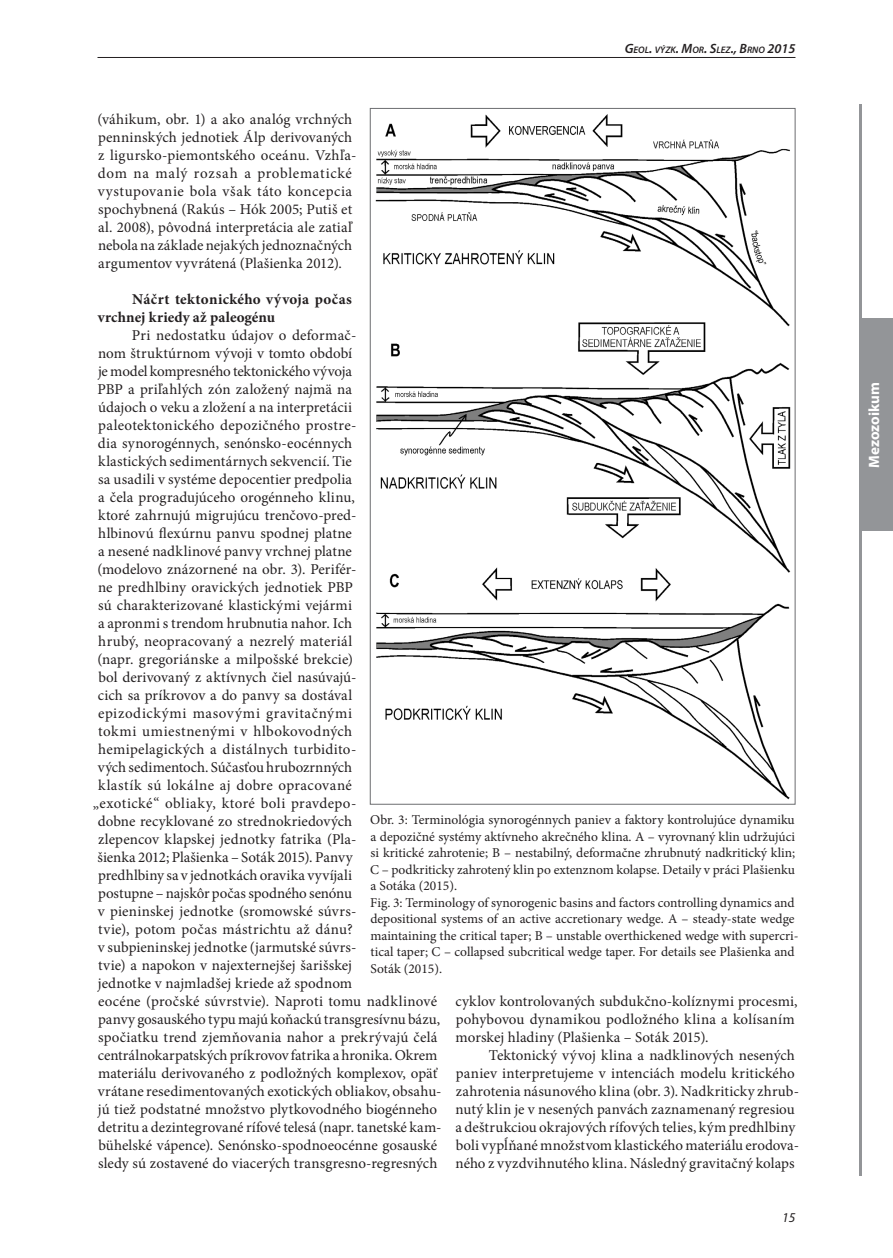
<style>
.page{position:relative;width:893px;height:1258px;background:#fff}
.page>*{position:absolute;margin:0;border:0;box-sizing:border-box;transform-origin:0 0}
.t1{font:15px/18px "Minion Pro";letter-spacing:.005em;color:#231f20}
.t2{font:15px "Minion Pro";letter-spacing:.025em;color:#231f20}
.t3{font:15px "Minion Pro";letter-spacing:.03em;color:#231f20}
.t4{font:700 15px/18px "Minion Pro";letter-spacing:.015em;color:#231f20}
.t5{font:15px "Minion Pro";letter-spacing:.045em;color:#231f20}
.t6{font:700 15px "Myriad Pro";color:#fff}
.t7{font:13.5px/16.5px "Minion Pro";color:#231f20}
.t8{font:italic 13.5px "Myriad Pro";color:#231f20}
.t9{font:italic 600 9.45px "Myriad Pro";color:#231f20}
.s1{font-size:13.5px}
</style>
<div class="page">
<hr style="left:859px;top:104px;width:2px;height:1071px;background:#939598">
<hr style="left:97px;top:57px;width:698px;height:1px;background:#231f20">
<img style="left:375px;top:114px;width:416px;height:686px">
<div style="left:859px;top:319px;width:33px;height:212px;background:#939598"></div>
<p class="t9" style="left:624px;top:46px;width:172px"><span class="s1">G</span>EOL<span class="s1">.</span> VÝZK<span class="s1">. M</span>OR<span class="s1">. S</span>LEZ<span class="s1">., B</span>RNO <span class="s1">2015</span></p>
<p class="t1" style="left:97px;top:111px;width:260px">(váhikum, obr. 1) a ako analóg vrchných penninských jednotiek Álp derivovaných z ligursko-piemontského oceánu. Vzhľa&shy;dom na malý rozsah a problematické vystupovanie bola však táto koncepcia spochybnená (Rakús – Hók 2005; Putiš et al. 2008), pôvodná interpretácia ale zatiaľ nebola na základe nejakých jednoznačných argumentov vyvrátená (Plašienka 2012).</p>
<p class="t4" style="left:98px;top:291px;width:255px;text-indent:34px">Náčrt tektonického vývoja počas vrchnej kriedy až paleogénu</p>
<p class="t1" style="left:132px;top:327px;width:226px">Pri nedostatku údajov o deformač-</p>
<p class="t1" style="left:98px;top:345px;width:255px">nom štruktúrnom vývoji v tomto období</p>
<p class="t1" style="left:98px;top:363px;width:255px">je model kompresného tektonického vývoja</p>
<p class="t1" style="left:98px;top:381px;width:256px">PBP a priľahlých zón založený najmä na</p>
<p class="t1" style="left:98px;top:399px;width:255px">údajoch o veku a zložení a na interpretácii</p>
<p class="t1" style="left:98px;top:417px;width:259px">paleotektonického depozičného prostre-</p>
<p class="t1" style="left:98px;top:435px;width:256px">dia synorogénnych, senónsko-eocénnych</p>
<p class="t1" style="left:98px;top:453px;width:255px">klastických sedimentárnych sekvencií. Tie</p>
<p class="t1" style="left:98px;top:471px;width:255px">sa usadili v systéme depocentier predpolia</p>
<p class="t1" style="left:98px;top:489px;width:258px">a čela progradujúceho orogénneho klinu,</p>
<p class="t1" style="left:98px;top:507px;width:259px">ktoré zahrnujú migrujúcu trenčovo-pred-</p>
<p class="t1" style="left:98px;top:525px;width:255px">hlbinovú flexúrnu panvu spodnej platne</p>
<p class="t1" style="left:98px;top:543px;width:255px">a nesené nadklinové panvy vrchnej platne</p>
<p class="t1" style="left:97px;top:561px;width:260px">(modelovo znázornené na obr. 3). Perifér-</p>
<p class="t1" style="left:98px;top:579px;width:256px">ne predhlbiny oravických jednotiek PBP</p>
<p class="t1" style="left:98px;top:597px;width:255px">sú charakterizované klastickými vejármi</p>
<p class="t1" style="left:98px;top:615px;width:255px">a apronmi s trendom hrubnutia nahor. Ich</p>
<p class="t1" style="left:98px;top:633px;width:255px">hrubý, neopracovaný a nezrelý materiál</p>
<p class="t1" style="left:97px;top:651px;width:257px">(napr. gregoriánske a milpošské brekcie)</p>
<p class="t1" style="left:98px;top:669px;width:259px">bol derivovaný z aktívnych čiel nasúvajú-</p>
<p class="t1" style="left:98px;top:687px;width:256px">cich sa príkrovov a do panvy sa dostával</p>
<p class="t5" style="left:98px;top:707px;width:255px">epizodickými masovými gravitačnými</p>
<p class="t3" style="left:98px;top:725px;width:255px">tokmi umiestnenými v hlbokovodných</p>
<p class="t2" style="left:98px;top:743px;width:259px">hemipelagických a distálnych turbidito-</p>
<p class="t1" style="left:98px;top:759px;width:256px">vých sedimentoch. Súčasťou hrubozrnných</p>
<p class="t2" style="left:98px;top:779px;width:255px">klastík sú lokálne aj dobre opracované</p>
<p class="t3" style="left:93px;top:797px;width:265px">„exotické“ obliaky, ktoré boli pravdepo-</p>
<p class="t1" style="left:98px;top:813px;width:256px">dobne recyklované zo strednokriedových</p>
<p class="t1" style="left:98px;top:831px;width:259px">zlepencov klapskej jednotky fatrika (Pla-</p>
<p class="t1" style="left:98px;top:849px;width:256px">šienka 2012; Plašienka – Soták 2015). Panvy</p>
<p class="t1" style="left:98px;top:867px;width:255px">predhlbiny sa v jednotkách oravika vyvíjali</p>
<p class="t1" style="left:98px;top:885px;width:255px">postupne – najskôr počas spodného senónu</p>
<p class="t1" style="left:98px;top:903px;width:260px">v pieninskej jednotke (sromowské súvrs-</p>
<p class="t1" style="left:98px;top:921px;width:256px">tvie), potom počas mástrichtu až dánu?</p>
<p class="t1" style="left:98px;top:939px;width:260px">v subpieninskej jednotke (jarmutské súvrs-</p>
<p class="t1" style="left:98px;top:957px;width:255px">tvie) a napokon v najexternejšej šarišskej</p>
<p class="t1" style="left:98px;top:975px;width:256px">jednotke v najmladšej kriede až spodnom</p>
<p class="t1" style="left:98px;top:993px;width:340px">eocéne (pročské súvrstvie). Naproti tomu nadklinové</p>
<p class="t1" style="left:98px;top:1011px;width:343px">panvy gosauského typu majú koňackú transgresívnu bázu,</p>
<p class="t1" style="left:98px;top:1029px;width:340px">spočiatku trend zjemňovania nahor a prekrývajú čelá</p>
<p class="t1" style="left:98px;top:1047px;width:341px">centrálnokarpatských príkrovov fatrika a hronika. Okrem</p>
<p class="t1" style="left:98px;top:1065px;width:340px">materiálu derivovaného z podložných komplexov, opäť</p>
<p class="t1" style="left:98px;top:1083px;width:345px">vrátane resedimentovaných exotických obliakov, obsahu-</p>
<p class="t1" style="left:98px;top:1101px;width:340px">jú tiež podstatné množstvo plytkovodného biogénneho</p>
<p class="t1" style="left:98px;top:1119px;width:345px">detritu a dezintegrované rífové telesá (napr. tanetské kam-</p>
<p class="t1" style="left:98px;top:1137px;width:340px">bühelské vápence). Senónsko-spodnoeocénne gosauské</p>
<p class="t1" style="left:98px;top:1155px;width:340px">sledy sú zostavené do viacerých transgresno-regresných</p>
<p class="t7" style="left:370px;top:812px;width:429px">Obr. 3: Terminológia synorogénnych paniev a faktory kontrolujúce dynamiku a depozičné systémy aktívneho akrečného klina. A – vyrovnaný klin udržujúci si kritické zahrotenie; B – nestabilný, deformačne zhrubnutý nadkritický klin; C – podkriticky zahrotený klin po extenznom kolapse. Detaily v práci Plašienku a Sotáka (2015).<br>Fig. 3: Terminology of synorogenic basins and factors controlling dynamics and depositional systems of an active accretionary wedge. A – steady-state wedge maintaining the critical taper; B – unstable overthickened wedge with supercri&shy;tical taper; C – collapsed subcritical wedge taper. For details see Plašienka and Soták (2015).</p>
<p class="t1" style="left:455px;top:993px;width:343px">cyklov kontrolovaných subdukčno-kolíznymi procesmi, pohybovou dynamikou podložného klina a kolísaním morskej hladiny (Plašienka – Soták 2015).</p>
<p class="t1" style="left:455px;top:1047px;width:345px;text-indent:33px">Tektonický vývoj klina a nadklinových nesených paniev interpretujeme v intenciách modelu kritického zahrotenia násunového klina (obr. 3). Nadkriticky zhrub&shy;nutý klin je v nesených panvách zaznamenaný regresiou a deštrukciou okrajových rífových telies, kým predhlbiny boli vypĺňané množstvom klastického materiálu erodova&shy;ného z vyzdvihnutého klina. Následný gravitačný kolaps</p>
<p class="t8" style="left:781px;top:1212px;width:15px">15</p>
<p class="t6" style="left:867px;top:468px;width:87px;rotate:-90deg">Mezozoikum</p>
</div>
